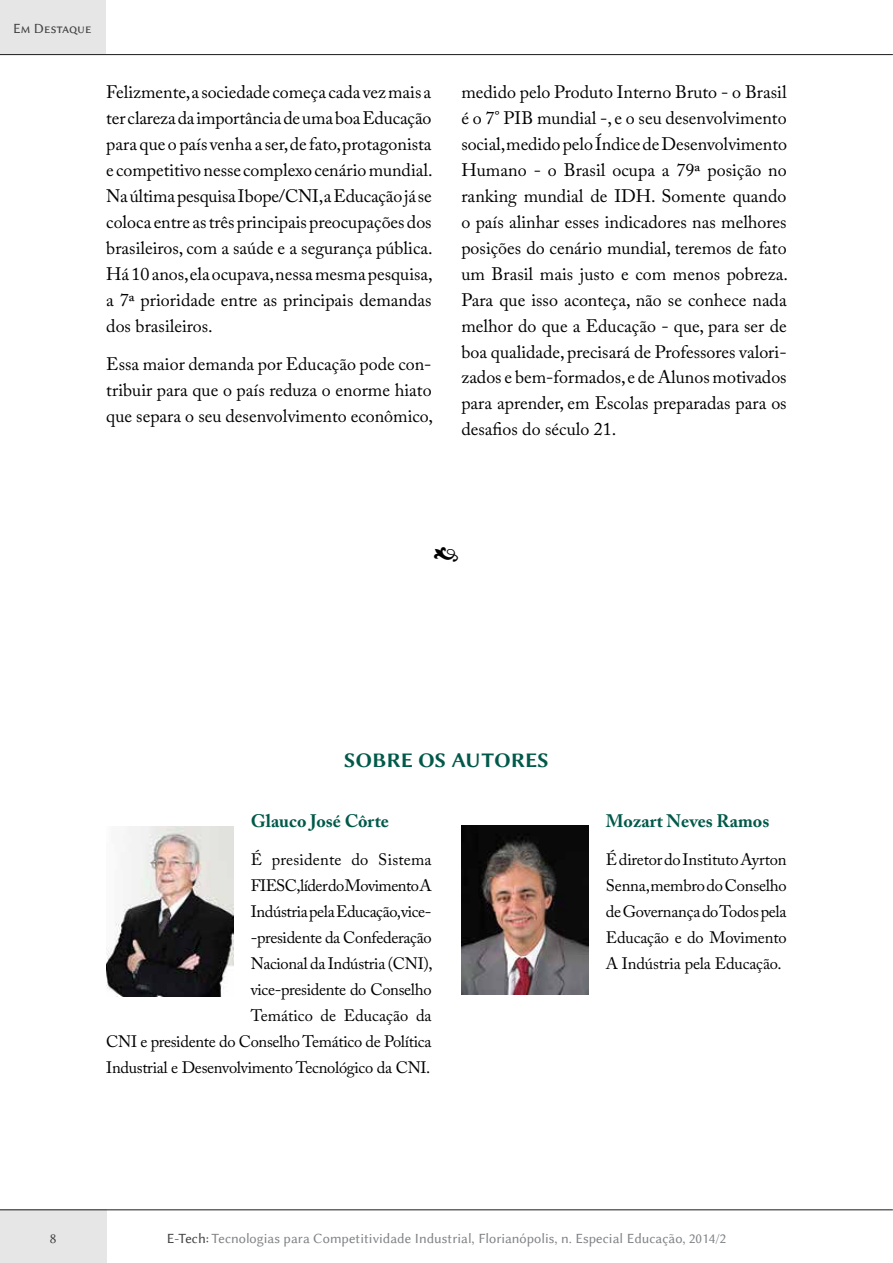
<style>
.page{position:relative;width:893px;height:1263px;background:#fff}
.page>*{position:absolute;margin:0;border:0;box-sizing:border-box;transform-origin:0 0}
.t1{font:21px "Lin Biolinum B";color:#005949}
.t2{font:18px/26px "Adobe Caslon Pro";color:#000;text-align:justify}
.t3{font:700 18px "Adobe Caslon Pro";color:#005949}
.t4{font:16.5px/26px "Adobe Caslon Pro";letter-spacing:-.02em;color:#000;text-align:right}
.t5{font:14.25px "Lin Biolinum";color:#808285}
.t6{font:14.25px "Lin Biolinum Capitals";color:#414042}
.t7{font:14.25px "Lin Biolinum";color:#414042}
.s1{color:#414042}
</style>
<div class="page">
<div style="left:0;top:1210px;width:106px;height:53px;background:#e6e6e6"></div>
<hr style="left:0;top:1209px;width:893px;height:1px;background:#1a1a1a">
<div style="left:0;top:0;width:106px;height:54px;background:#e6e6e6"></div>
<hr style="left:0;top:54px;width:893px;height:1px;background:#1a1a1a">
<img style="left:106px;top:827px;width:128px;height:169px">
<img style="left:461px;top:825px;width:128px;height:170px">
<p class="t6" style="left:13px;top:20px;width:80px">Em Destaque</p>
<p class="t2" style="left:106px;top:79px;width:328px">Felizmente, a sociedade começa cada vez mais a ter clareza da importância de uma boa Educação para que o país venha a ser, de fato, protagonista e competitivo nesse complexo cenário mundial.<br>Na última pesquisa Ibope/CNI, a Educação já se coloca entre as três principais preocupações dos brasileiros, com a saúde e a segurança pública.<br>Há 10 anos, ela ocupava, nessa mesma pesquisa, a 7ª prioridade entre as principais demandas dos brasileiros.</p>
<p class="t2" style="left:106px;top:351px;width:328px">Essa maior demanda por Educação pode con&shy;tribuir para que o país reduza o enorme hiato que separa o seu desenvolvimento econômico,</p>
<p class="t2" style="left:461px;top:79px;width:328px">medido pelo Produto Interno Bruto - o Brasil é o 7° PIB mundial -, e o seu desenvolvimento social, medido pelo Índice de Desenvolvimento Humano - o Brasil ocupa a 79ª posição no ranking mundial de IDH. Somente quando o país alinhar esses indicadores nas melhores posições do cenário mundial, teremos de fato um Brasil mais justo e com menos pobreza.<br>Para que isso aconteça, não se conhece nada melhor do que a Educação - que, para ser de boa qualidade, precisará de Professores valori&shy;zados e bem-formados, e de Alunos motivados para aprender, em Escolas preparadas para os desafios do século 21.</p>
<p class="t1" style="left:344px;top:746px;width:206px">SOBRE OS AUTORES</p>
<p class="t3" style="left:251px;top:810px;width:140px">Glauco José Côrte</p>
<p class="t4" style="left:106px;top:847px;width:328px">É presidente do Sistema<br>FIESC,líder do Movimento A<br>Indústria pela Educação,vice-<br>-presidente da Confederação<br>Nacional da Indústria (CNI),<br>vice-presidente do Conselho<br>Temático de Educação da<br>CNI e presidente do Conselho Temático de Política<br>Industrial e Desenvolvimento Tecnológico da CNI.</p>
<p class="t3" style="left:606px;top:810px;width:165px">Mozart Neves Ramos</p>
<p class="t4" style="left:606px;top:847px;width:182px;text-align:justify">É diretor do Instituto Ayrton Senna, membro do Conselho de Governança do Todos pela Educação e do Movimento A Indústria pela Educação.</p>
<p class="t7" style="left:50px;top:1230px;width:8px">8</p>
<p class="t5" style="left:167px;top:1230px;width:561px"><span class="s1">E-Tech:</span> Tecnologias para Competitividade Industrial, Florianópolis, n. Especial Educação, 2014/2</p>
</div>
